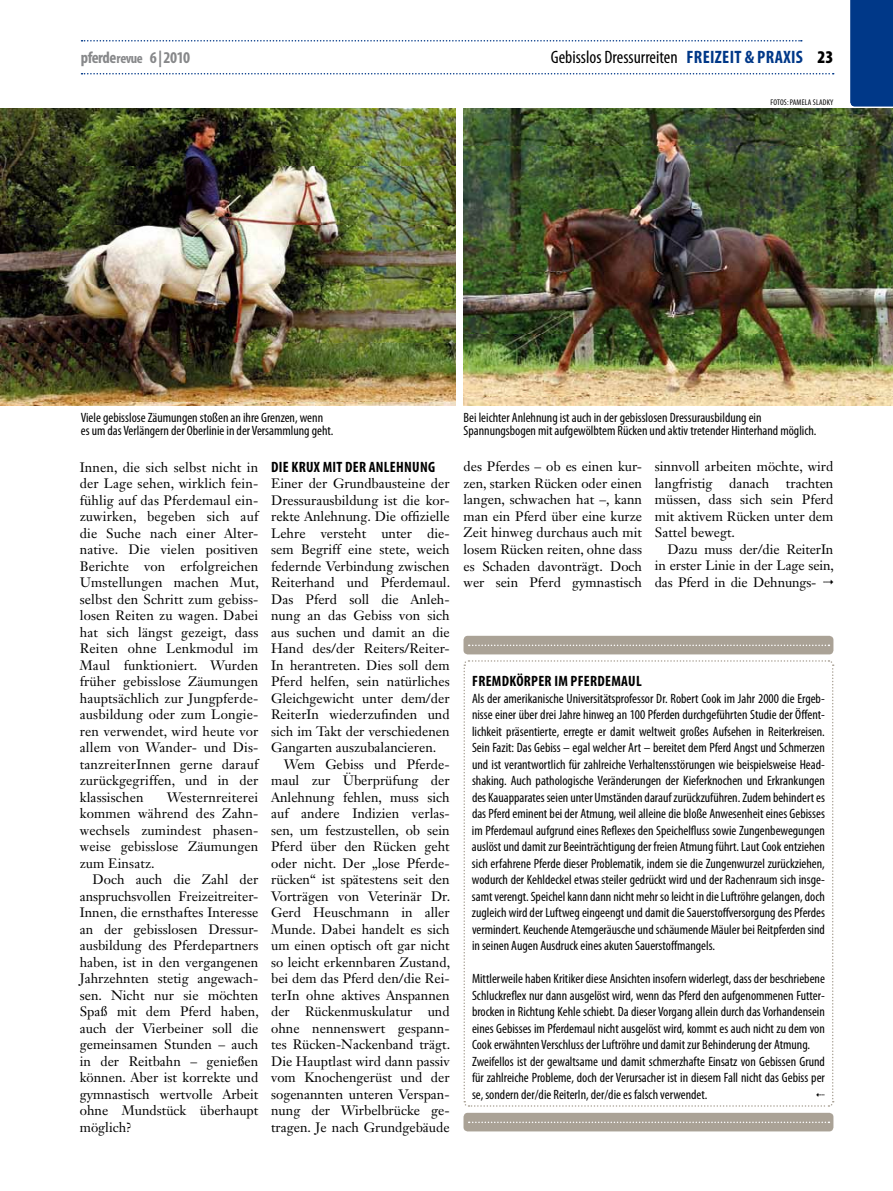
<style>
.page{position:relative;width:893px;height:1191px;background:#fff}
.page>*{position:absolute;margin:0;border:0;box-sizing:border-box;transform-origin:0 0}
.t1{font:condensed 18px "Myriad Pro";color:#000}
.t2{font:700 condensed 16.5px "Myriad Pro";letter-spacing:-.03em;color:#87888a}
.t3{font:700 condensed 15px "Myriad Pro";letter-spacing:.02em;color:#000}
.t4{font:13.5px/16.5px "Janson Text LT Std";color:#000;text-align:justify}
.t5{font:condensed 13.5px/16.5px "Myriad Pro";color:#000}
.t6{font:condensed 8.25px "Myriad Pro";letter-spacing:.02em;color:#000}
.s1{font-size:14.25px}
.s2{font-weight:700;color:#003888}
.s3{font-weight:900}
</style>
<div class="page">
<svg style="left:82px;top:73px;width:752px;height:1px"></svg>
<svg style="left:82px;top:40px;width:720px;height:2px"></svg>
<div style="left:850px;top:0;width:43px;height:106px;background:#003888"></div>
<img style="left:0;top:108px;width:455px;height:297px">
<img style="left:463px;top:108px;width:430px;height:297px">
<div style="left:463px;top:636px;width:370px;height:18px;background:#aaa296;border-radius:4px"></div>
<svg style="left:469px;top:644px;width:360px;height:2px"></svg>
<div style="left:463px;top:1112px;width:370px;height:19px;background:#aaa296;border-radius:4px"></div>
<svg style="left:469px;top:1121px;width:360px;height:2px"></svg>
<svg style="left:463px;top:660px;width:371px;height:447px"></svg>
<p class="t2" style="left:81px;top:47px;width:111px">PFERDE<span class="s1">REVUE</span> 6 | 2010</p>
<h1 class="t1" style="left:551px;top:46px;width:284px">Gebisslos Dressurreiten <span class="s2">FREIZEIT &amp; PRAXIS</span> <span class="s3">23</span></h1>
<p class="t6" style="left:771px;top:97px;width:64px">fotos: Pamela Sladky</p>
<p class="t5" style="left:81px;top:410px;width:254px;line-height:13.5px">Viele gebisslose Zäumungen stoßen an ihre Grenzen, wenn es um das Verlängern der Oberlinie in der Versammlung geht.</p>
<p class="t5" style="left:463px;top:410px;width:355px;line-height:13.5px">Bei leichter Anlehnung ist auch in der gebisslosen Dressurausbildung ein<br>Spannungsbogen mit aufgewölbtem Rücken und aktiv tretender Hinterhand möglich.</p>
<p class="t4" style="left:80px;top:458px;width:181px">Innen, die sich selbst nicht in der Lage sehen, wirklich fein&shy;fühlig auf das Pferdemaul ein&shy;zuwirken, begeben sich auf die Suche nach einer Alter&shy;native. Die vielen positiven Berichte von erfolgreichen Umstellungen machen Mut, selbst den Schritt zum gebiss&shy;losen Reiten zu wagen. Dabei hat sich längst gezeigt, dass Reiten ohne Lenkmodul im Maul funktioniert. Wurden früher gebisslose Zäumungen hauptsächlich zur Jungpferde&shy;ausbildung oder zum Longie&shy;ren verwendet, wird heute vor allem von Wander- und Dis&shy;tanzreiterInnen gerne darauf zurückgegriffen, und in der klassischen</p>
<p class="t4" style="left:80px;top:788px;width:180px;text-indent:87px">Westernreiterei kommen während des Zahn&shy;wechsels zumindest phasen&shy;weise gebisslose Zäumungen zum Einsatz.</p>
<p class="t4" style="left:80px;top:871px;width:181px;text-indent:13px">Doch auch die Zahl der anspruchsvollen Freizeitreiter-Innen, die ernsthaftes Interesse an der gebisslosen Dressur&shy;ausbildung des Pferdepartners haben, ist in den vergangenen Jahrzehnten stetig angewach&shy;sen. Nicht nur sie möchten Spaß mit dem Pferd haben, auch der Vierbeiner soll die gemeinsamen Stunden – auch in der Reitbahn – genießen können. Aber ist korrekte und gymnastisch wertvolle Arbeit ohne Mundstück überhaupt möglich?</p>
<p class="t3" style="left:271px;top:457px;width:164px">DIE KRUX MIT DER ANLEHNUNG</p>
<p class="t4" style="left:271px;top:475px;width:181px">Einer der Grundbausteine der Dressurausbildung ist die kor&shy;rekte Anlehnung. Die offizielle Lehre versteht unter die&shy;sem Begriff eine stete, weich federnde Verbindung zwischen Reiterhand und Pferdemaul.<br>Das Pferd soll die Anleh&shy;nung an das Gebiss von sich aus suchen und damit an die Hand des/der Reiters/Reiter-In herantreten. Dies soll dem Pferd helfen, sein natürliches Gleichgewicht unter dem/der ReiterIn wiederzufinden und sich im Takt der verschiedenen Gangarten auszubalancieren.</p>
<p class="t4" style="left:271px;top:755px;width:181px;text-indent:13px">Wem Gebiss und Pferde&shy;maul zur Überprüfung der Anlehnung fehlen, muss sich auf andere Indizien verlas&shy;sen, um festzustellen, ob sein Pferd über den Rücken geht oder nicht. Der „lose Pferde&shy;rücken“ ist spätestens seit den Vorträgen von Veterinär Dr.<br>Gerd Heuschmann in aller Munde. Dabei handelt es sich um einen optisch oft gar nicht so leicht erkennbaren Zustand, bei dem das Pferd den/die Rei&shy;terIn ohne aktives Anspannen der Rückenmuskulatur und ohne nennenswert gespann&shy;tes Rücken-Nackenband trägt.<br>Die Hauptlast wird dann passiv vom Knochengerüst und der sogenannten unteren Verspan&shy;nung der Wirbelbrücke ge&shy;tragen. Je nach Grundgebäude</p>
<p class="t4" style="left:463px;top:458px;width:180px">des Pferdes – ob es einen kur&shy;zen, starken Rücken oder einen langen, schwachen hat –, kann man ein Pferd über eine kurze Zeit hinweg durchaus auch mit losem Rücken reiten, ohne dass es Schaden davonträgt. Doch wer sein Pferd gymnastisch</p>
<p class="t4" style="left:655px;top:458px;width:180px">sinnvoll arbeiten möchte, wird langfristig danach trachten müssen, dass sich sein Pferd mit aktivem Rücken unter dem Sattel bewegt.</p>
<p class="t4" style="left:655px;top:541px;width:181px;text-indent:13px">Dazu muss der/die ReiterIn in erster Linie in der Lage sein, das Pferd in die Dehnungs-</p>
<p class="t3" style="left:472px;top:672px;width:171px">FREMDKÖRPER IM PFERDEMAUL</p>
<p class="t5" style="left:472px;top:690px;width:354px;text-align:justify">Als der amerikanische Universitätsprofessor Dr. Robert Cook im Jahr 2000 die Ergeb&shy;nisse einer über drei Jahre hinweg an 100 Pferden durchgeführten Studie der Öffent&shy;lichkeit präsentierte, erregte er damit weltweit großes Aufsehen in Reiterkreisen.<br>Sein Fazit: Das Gebiss – egal welcher Art – bereitet dem Pferd Angst und Schmerzen und ist verantwortlich für zahlreiche Verhaltensstörungen wie beispielsweise Head&shy;shaking. Auch pathologische Veränderungen der Kieferknochen und Erkrankungen des Kauapparates seien unter Umständen darauf zurückzuführen. Zudem behindert es das Pferd eminent bei der Atmung, weil alleine die bloße Anwesenheit eines Gebisses im Pferdemaul aufgrund eines Reflexes den Speichelfluss sowie Zungenbewegungen auslöst und damit zur Beeinträchtigung der freien Atmung führt. Laut Cook entziehen sich erfahrene Pferde dieser Problematik, indem sie die Zungenwurzel zurückziehen, wodurch der Kehldeckel etwas steiler gedrückt wird und der Rachenraum sich insge&shy;samt verengt. Speichel kann dann nicht mehr so leicht in die Luftröhre gelangen, doch zugleich wird der Luftweg eingeengt und damit die Sauerstoffversorgung des Pferdes vermindert. Keuchende Atemgeräusche und schäumende Mäuler bei Reitpferden sind in seinen Augen Ausdruck eines akuten Sauerstoffmangels.</p>
<p class="t5" style="left:472px;top:970px;width:354px">Mittlerweile haben Kritiker diese Ansichten insofern widerlegt, dass der beschriebene Schluckreflex nur dann ausgelöst wird, wenn das Pferd den aufgenommenen Futter&shy;brocken in Richtung Kehle schiebt. Da dieser Vorgang allein durch das Vorhandensein eines Gebisses im Pferdemaul nicht ausgelöst wird, kommt es auch nicht zu dem von Cook erwähnten Verschluss der Luftröhre und damit zur Behinderung der Atmung.<br>Zweifellos ist der gewaltsame und damit schmerzhafte Einsatz von Gebissen Grund für zahlreiche Probleme, doch der Verursacher ist in diesem Fall nicht das Gebiss per se, sondern der/die ReiterIn, der/die es falsch verwendet.</p>
</div>
